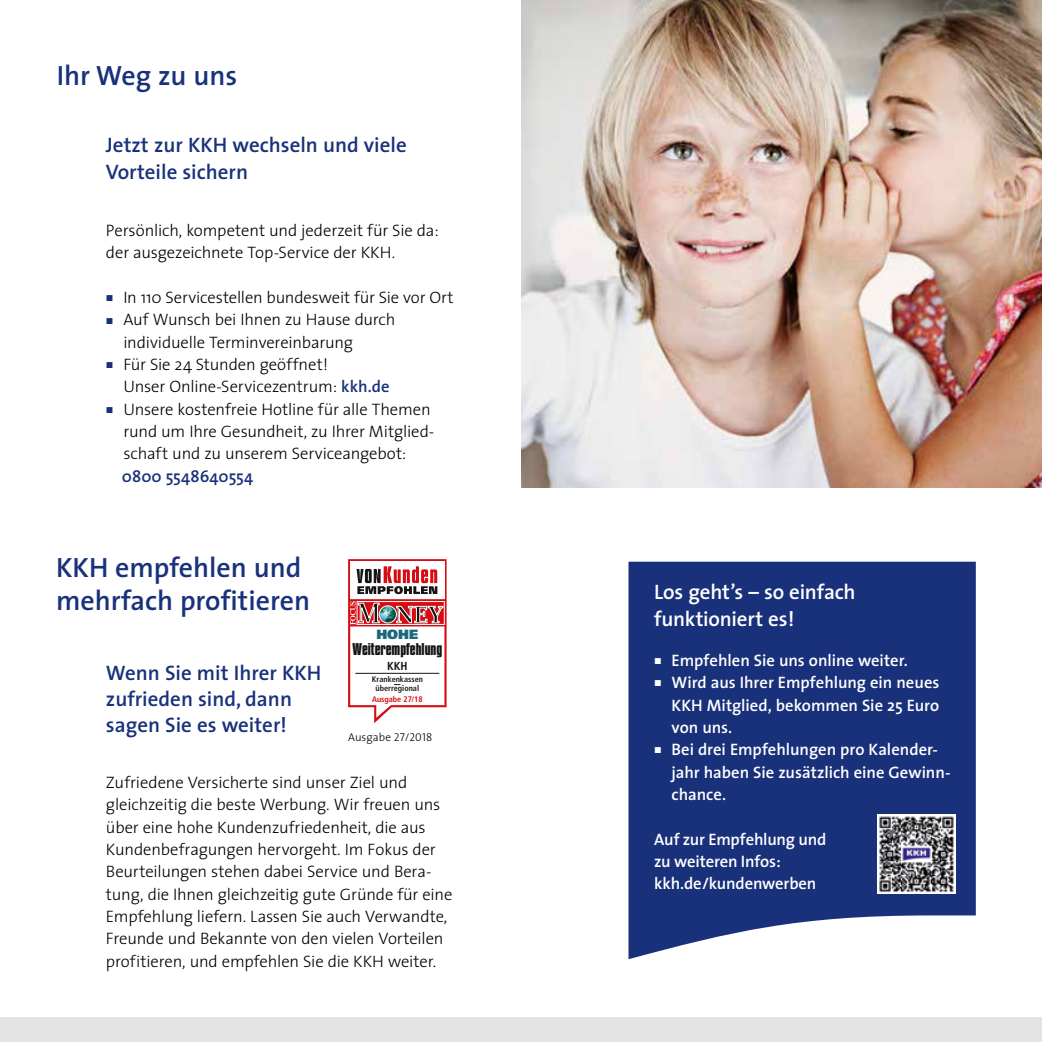
<style>
.page{position:relative;width:1042px;height:1042px;background:#fff}
.page>*{position:absolute;margin:0;border:0;box-sizing:border-box;transform-origin:0 0}
.t1{font:600 28px/33.6px "The Sans";color:#19317b}
.t2{font:600 21px/26.2px "The Sans";color:#19317b}
.t3{font:600 21px/26.2px "The Sans";letter-spacing:-.01em;color:#fff}
.t4{font:300 16.62px/22.4px "The Sans";letter-spacing:-.01em;color:#000}
.t5{font:600 16.62px/22.4px "The Sans";letter-spacing:-.005em;color:#fff}
.t6{font:600 16.62px "The Sans";color:#19317b}
.t7{font:700 15.58px "Compacta MT Pro";color:#161514}
.t8{font:900 13.3px "Frutiger LT Pro";color:#1a697e}
.t9{font:700 condensed 11.55px "Frutiger LT Pro";color:#161514}
.t10{font:300 11.38px "The Sans";color:#000}
.t11{font:700 condensed 8.05px/9.3px "Frutiger LT Pro";color:#1c1c1a;text-align:center}
.t12{font:700 condensed 8.05px "Frutiger LT Pro";color:#d50c12}
.s1{font-family:"The Sans Light Expert";font-weight:400;font-size:8.75px;color:#19317b}
.s2{font-weight:600;color:#19317b}
.s3{font-family:"The Sans Light Caps";font-weight:400}
.s4{font-family:"The Sans Light Expert";font-weight:400;font-size:8.75px}
</style>
<div class="page">
<div style="left:0;top:1017px;width:1042px;height:25px;background:#e4e4e4"></div>
<svg style="left:628px;top:562px;width:348px;height:397px;background:#2d4386"></svg>
<img style="left:878px;top:815px;width:78px;height:78px">
<img style="left:521px;top:0;width:521px;height:487px">
<svg style="left:348px;top:559px;width:98px;height:164px"></svg>
<h1 class="t1" style="left:57px;top:58px;width:182px">Ihr Weg zu uns</h1>
<p class="t2" style="left:106px;top:131px;width:302px">Jetzt zur KKH wechseln und viele<br>Vorteile sichern</p>
<p class="t4" style="left:106px;top:219px;width:334px">Persönlich, kompetent und jederzeit für Sie da: der ausgezeichnete Top-Service der KKH.</p>
<p class="t4" style="left:106px;top:286px;width:349px"><span class="s1">ó</span> In 110 Servicestellen bundesweit für Sie vor Ort</p>
<p class="t4" style="left:106px;top:308px;width:291px"><span class="s1">ó</span> Auf Wunsch bei Ihnen zu Hause durch</p>
<p class="t4" style="left:123px;top:330px;width:231px">individuelle Terminvereinbarung</p>
<p class="t4" style="left:106px;top:352px;width:223px"><span class="s1">ó</span> Für Sie 24 Stunden geöffnet!</p>
<p class="t4" style="left:123px;top:375px;width:268px">Unser Online-Servicezentrum: <span class="s2">kkh.de</span></p>
<p class="t4" style="left:106px;top:397px;width:326px"><span class="s1">ó</span> Unsere kostenfreie Hotline für alle Themen</p>
<p class="t4" style="left:123px;top:419px;width:312px">rund um Ihre Gesundheit, zu Ihrer Mitglied-</p>
<p class="t4" style="left:123px;top:442px;width:284px">schaft und zu unserem Serviceangebot:</p>
<p class="t6" style="left:122px;top:462px;width:133px">0800 5548640554</p>
<h1 class="t1" style="left:56px;top:549px;width:255px">KKH empfehlen und mehrfach profitieren</h1>
<p class="t8" style="left:376px;top:626px;width:43px">HOHE</p>
<p class="t7" style="left:352px;top:640px;width:91px">Weiterempfehlung</p>
<p class="t9" style="left:387px;top:659px;width:22px">KKH</p>
<p class="t11" style="left:372px;top:674px;width:53px">Krankenkassen überregional</p>
<p class="t2" style="left:106px;top:659px;width:217px">Wenn Sie mit Ihrer KKH zufrieden sind, dann sagen Sie es weiter!</p>
<p class="t4" style="left:106px;top:770px;width:348px">Zufriedene Versicherte sind unser Ziel und gleichzeitig die beste Werbung. Wir freuen uns über eine hohe Kundenzufriedenheit, die aus Kundenbefragungen hervorgeht. Im Fokus der Beurteilungen stehen dabei Service und Bera&shy;tung, die Ihnen gleichzeitig gute Gründe für eine Empfehlung liefern. Lassen Sie auch Verwandte, Freunde und Bekannte von den vielen Vorteilen profitieren, und empfehlen Sie die KKH weiter.</p>
<p class="t12" style="left:372px;top:694px;width:52px">Ausgabe 27/18</p>
<p class="t10" style="left:348px;top:727px;width:86px">Ausgabe <span class="s3">27/2018</span></p>
<p class="t3" style="left:654px;top:578px;width:203px">Los geht’s – so einfach funktioniert es!</p>
<p class="t5" style="left:654px;top:648px;width:255px"><span class="s4">ó</span> Empfehlen Sie uns online weiter.</p>
<p class="t5" style="left:654px;top:671px;width:287px"><span class="s4">ó</span> Wird aus Ihrer Empfehlung ein neues</p>
<p class="t5" style="left:671px;top:693px;width:269px">KKH Mitglied, bekommen Sie 25 Euro</p>
<p class="t5" style="left:671px;top:715px;width:62px">von uns.</p>
<p class="t5" style="left:654px;top:738px;width:284px"><span class="s4">ó</span> Bei drei Empfehlungen pro Kalender-</p>
<p class="t5" style="left:671px;top:760px;width:280px">jahr haben Sie zusätzlich eine Gewinn-</p>
<p class="t5" style="left:671px;top:782px;width:56px">chance.</p>
<p class="t5" style="left:654px;top:827px;width:174px">Auf zur Empfehlung und zu weiteren Infos: kkh.de/kundenwerben</p>
</div>
